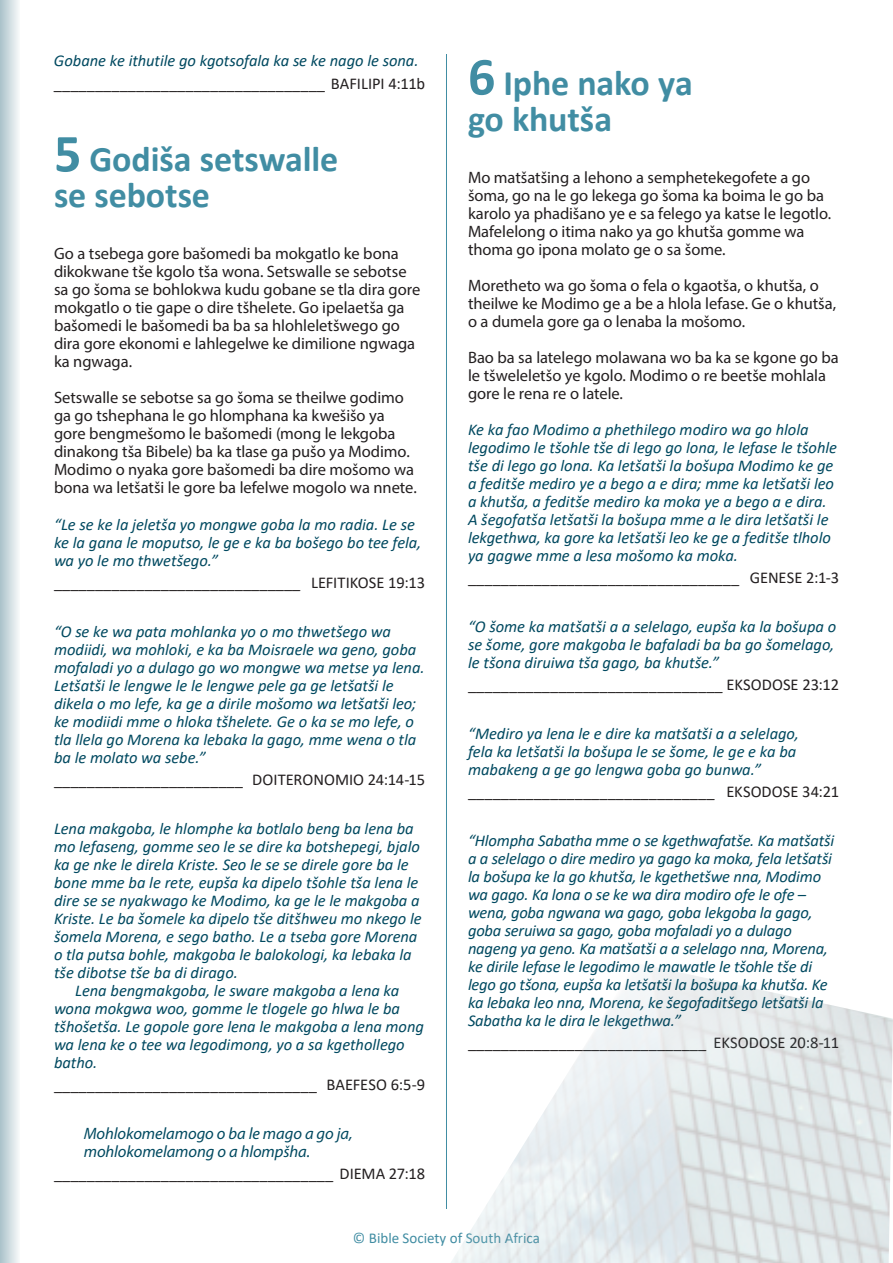
<style>
.page{position:relative;width:893px;height:1263px;background:#fff}
.page>*{position:absolute;margin:0;border:0;box-sizing:border-box;transform-origin:0 0}
.t1{font:700 36px/36px "Calibri";letter-spacing:-.005em;color:#418da3}
.t2{font:italic 16.5px/18px "Calibri";letter-spacing:-.005em;color:#004960}
.t3{font:16.5px/18px "Myriad Pro";color:#231f20}
.t4{font:16.5px "Calibri";color:#231f20}
.t5{font:italic 16.5px/18px "Myriad Pro";letter-spacing:-.005em;color:#004960}
.t6{font:15px "Calibri";color:#418da3}
.s1{font-size:54px}
</style>
<div class="page">
<hr style="left:446px;top:54px;width:1px;height:1155px;background:#418da3">
<div style="left:0;top:0;width:20px;height:1263px;background:linear-gradient(to right,#abc2ca,#f4f7f8)"></div>
<p class="t2" style="left:54px;top:51px;width:366px">Gobane ke ithutile go kgotsofala ka se ke nago le sona.</p>
<p class="t4" style="left:54px;top:72px;width:373px">_________________________________ BAFILIPI 4:11b</p>
<h1 class="t1" style="left:54px;top:141px;width:286px"><span class="s1">5</span> Godiša setswalle se sebotse</h1>
<p class="t3" style="left:54px;top:245px;width:368px">Go a tsebega gore bašomedi ba mokgatlo ke bona dikokwane tše kgolo tša wona. Setswalle se sebotse sa go šoma se bohlokwa kudu gobane se tla dira gore mokgatlo o tie gape o dire tšhelete. Go ipelaetša ga bašomedi le bašomedi ba ba sa hlohleletšwego go dira gore ekonomi e lahlegelwe ke dimilione ngwaga ka ngwaga.</p>
<p class="t3" style="left:54px;top:389px;width:364px">Setswalle se sebotse sa go šoma se theilwe godimo ga go tshephana le go hlomphana ka kwešišo ya gore bengmešomo le bašomedi (mong le lekgoba dinakong tša Bibele) ba ka tlase ga pušo ya Modimo.<br>Modimo o nyaka gore bašomedi ba dire mošomo wa bona wa letšatši le gore ba lefelwe mogolo wa nnete.</p>
<p class="t2" style="left:54px;top:514px;width:369px">“Le se ke la jeletša yo mongwe goba la mo radia. Le se ke la gana le moputso, le ge e ka ba bošego bo tee fela, wa yo le mo thwetšego.”</p>
<p class="t4" style="left:54px;top:571px;width:373px">______________________________ LEFITIKOSE 19:13</p>
<p class="t2" style="left:54px;top:621px;width:372px">“O se ke wa pata mohlanka yo o mo thwetšego wa modiidi, wa mohloki, e ka ba Moisraele wa geno, goba mofaladi yo a dulago go wo mongwe wa metse ya lena.<br>Letšatši le lengwe le le lengwe pele ga ge letšatši le dikela o mo lefe, ka ge a dirile mošomo wa letšatši leo; ke modiidi mme o hloka tšhelete. Ge o ka se mo lefe, o tla llela go Morena ka lebaka la gago, mme wena o tla ba le molato wa sebe.”</p>
<p class="t4" style="left:54px;top:768px;width:373px">_______________________ DOITERONOMIO 24:14-15</p>
<p class="t2" style="left:54px;top:818px;width:369px">Lena makgoba, le hlomphe ka botlalo beng ba lena ba mo lefaseng, gomme seo le se dire ka botshepegi, bjalo ka ge nke le direla Kriste. Seo le se se direle gore ba le bone mme ba le rete, eupša ka dipelo tšohle tša lena le dire se se nyakwago ke Modimo, ka ge le le makgoba a Kriste. Le ba šomele ka dipelo tše ditšhweu mo nkego le šomela Morena, e sego batho. Le a tseba gore Morena o tla putsa bohle, makgoba le balokologi, ka lebaka la tše dibotse tše ba di dirago.</p>
<p class="t2" style="left:54px;top:980px;width:371px;text-indent:21px">Lena bengmakgoba, le sware makgoba a lena ka wona mokgwa woo, gomme le tlogele go hlwa le ba tšhošetša. Le gopole gore lena le makgoba a lena mong wa lena ke o tee wa legodimong, yo a sa kgethollego batho.</p>
<p class="t4" style="left:54px;top:1073px;width:373px">________________________________ BAEFESO 6:5-9</p>
<p class="t5" style="left:84px;top:1124px;width:270px">Mohlokomelamogo o ba le mago a go ja, mohlokomelamong o a hlompšha.</p>
<p class="t4" style="left:54px;top:1162px;width:373px">__________________________________ DIEMA 27:18</p>
<h1 class="t1" style="left:468px;top:64px;width:226px"><span class="s1">6</span> Iphe nako ya go khutša</h1>
<p class="t3" style="left:468px;top:168px;width:365px">Mo matšatšing a lehono a semphetekegofete a go šoma, go na le go lekega go šoma ka boima le go ba karolo ya phadišano ye e sa felego ya katse le legotlo.<br>Mafelelong o itima nako ya go khutša gomme wa thoma go ipona molato ge o sa šome.</p>
<p class="t3" style="left:468px;top:276px;width:370px">Moretheto wa go šoma o fela o kgaotša, o khutša, o theilwe ke Modimo ge a be a hlola lefase. Ge o khutša, o a dumela gore ga o lenaba la mošomo.</p>
<p class="t3" style="left:468px;top:348px;width:372px">Bao ba sa latelego molawana wo ba ka se kgone go ba le tšweleletšo ye kgolo. Modimo o re beetše mohlala gore le rena re o latele.</p>
<p class="t2" style="left:468px;top:419px;width:371px">Ke ka fao Modimo a phethilego modiro wa go hlola legodimo le tšohle tše di lego go lona, le lefase le tšohle tše di lego go lona. Ka letšatši la bošupa Modimo ke ge a feditše mediro ye a bego a e dira; mme ka letšatši leo a khutša, a feditše mediro ka moka ye a bego a e dira.<br>A šegofatša letšatši la bošupa mme a le dira letšatši le lekgethwa, ka gore ka letšatši leo ke ge a feditše tlholo ya gagwe mme a lesa mošomo ka moka.</p>
<p class="t4" style="left:468px;top:566px;width:373px">_________________________________ GENESE 2:1-3</p>
<p class="t2" style="left:468px;top:616px;width:370px;text-align:justify">“O šome ka matšatši a a selelago, eupša ka la bošupa o se šome, gore makgoba le bafaladi ba ba go šomelago, le tšona diruiwa tša gago, ba khutše.”</p>
<p class="t4" style="left:468px;top:673px;width:373px">_______________________________ EKSODOSE 23:12</p>
<p class="t2" style="left:468px;top:723px;width:332px">“Mediro ya lena le e dire ka matšatši a a selelago, fela ka letšatši la bošupa le se šome, le ge e ka ba mabakeng a ge go lengwa goba go bunwa.”</p>
<p class="t4" style="left:468px;top:780px;width:373px">______________________________ EKSODOSE 34:21</p>
<p class="t2" style="left:468px;top:830px;width:368px">“Hlompha Sabatha mme o se kgethwafatše. Ka matšatši a a selelago o dire mediro ya gago ka moka, fela letšatši la bošupa ke la go khutša, le kgethetšwe nna, Modimo wa gago. Ka lona o se ke wa dira modiro ofe le ofe – wena, goba ngwana wa gago, goba lekgoba la gago, goba seruiwa sa gago, goba mofaladi yo a dulago nageng ya geno. Ka matšatši a a selelago nna, Morena, ke dirile lefase le legodimo le mawatle le tšohle tše di lego go tšona, eupša ka letšatši la bošupa ka khutša. Ke ka lebaka leo nna, Morena, ke šegofaditšego letšatši la Sabatha ka le dira le lekgethwa.”</p>
<p class="t4" style="left:468px;top:1031px;width:373px">_____________________________ EKSODOSE 20:8-11</p>
<p class="t6" style="left:353px;top:1228px;width:189px">© Bible Society of South Africa</p>
</div>
